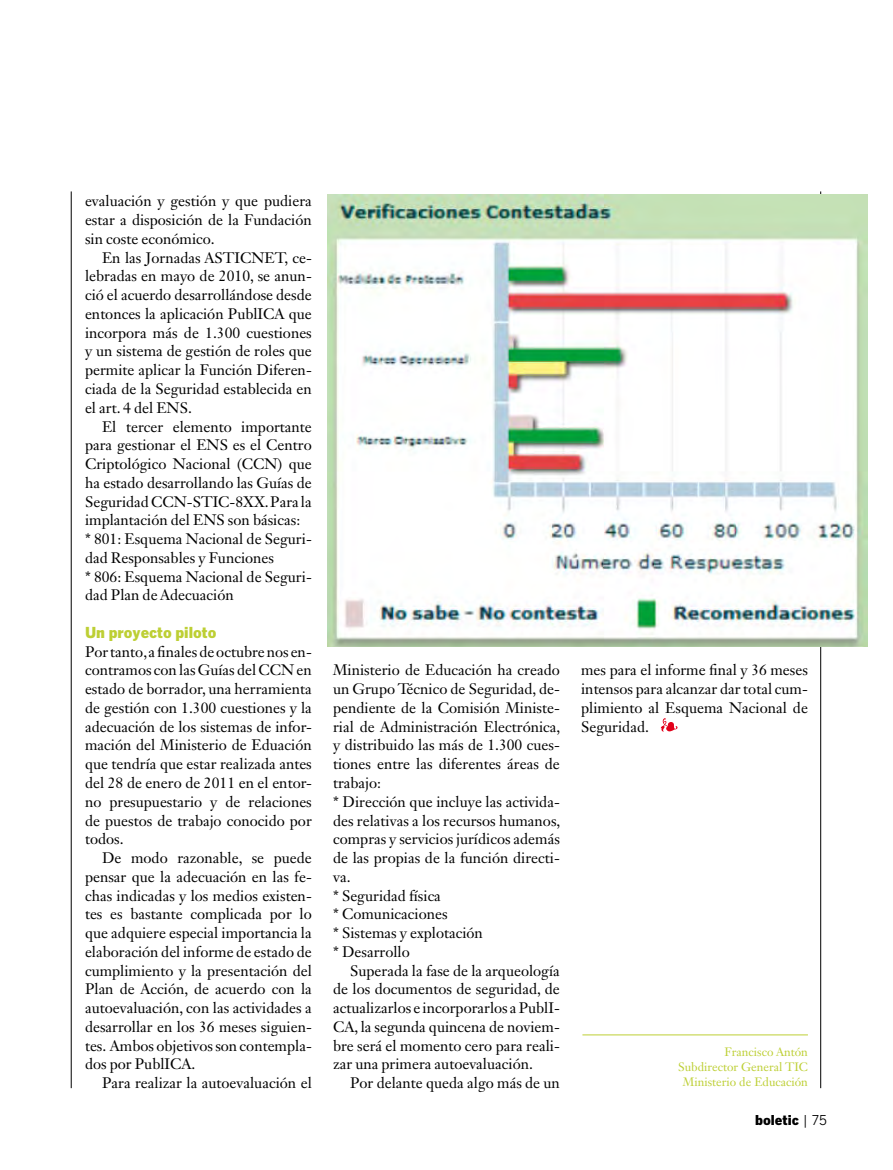
<style>
.page{position:relative;width:893px;height:1170px;background:#fff}
.page>*{position:absolute;margin:0;border:0;box-sizing:border-box;transform-origin:0 0}
.t1{font:15px/18.8px "Janson Text LT Std";color:#000;text-align:justify}
.t2{font:900 15px "Benton Gothic";color:#bdcf34}
.t3{font:900 13.5px "Benton Gothic";color:#000}
.t4{font:12px/15px "Janson Text LT Std";color:#bdcf34;text-align:right}
.s1{font-weight:400}
</style>
<div class="page">
<hr style="left:71px;top:191px;width:1px;height:897px;background:#000">
<hr style="left:820px;top:191px;width:1px;height:897px;background:#000">
<hr style="left:582px;top:1034px;width:226px;height:1px;background:#bdcf34">
<svg style="left:661px;top:718px;width:16px;height:13px"></svg>
<img style="left:327px;top:195px;width:540px;height:451px">
<p class="t1" style="left:85px;top:192px;width:228px">evaluación y gestión y que pudiera estar a disposición de la Fundación sin coste económico.</p>
<p class="t1" style="left:85px;top:248px;width:228px;text-indent:17px">En las Jornadas ASTICNET, ce&shy;lebradas en mayo de 2010, se anun&shy;ció el acuerdo desarrollándose desde entonces la aplicación PublICA que incorpora más de 1.300 cuestiones y un sistema de gestión de roles que permite aplicar la Función Diferen&shy;ciada de la Seguridad establecida en el art. 4 del ENS.</p>
<p class="t1" style="left:85px;top:417px;width:228px;text-align:left;text-indent:17px">El tercer elemento importante para gestionar el ENS es el Centro<br>Criptológico Nacional (CCN) que ha estado desarrollando las Guías de<br>Seguridad CCN-STIC-8XX. Para la implantación del ENS son básicas:<br>* 801: Esquema Nacional de Seguri&shy;dad Responsables y Funciones<br>* 806: Esquema Nacional de Seguri&shy;dad Plan de Adecuación</p>
<p class="t2" style="left:85px;top:623px;width:133px">Un proyecto piloto</p>
<p class="t1" style="left:85px;top:642px;width:228px">Por tanto, a finales de octubre nos en&shy;contramos con las Guías del CCN en estado de borrador, una herramienta de gestión con 1.300 cuestiones y la adecuación de los sistemas de infor&shy;mación del Ministerio de Eduación que tendría que estar realizada antes del 28 de enero de 2011 en el entor&shy;no presupuestario y de relaciones de puestos de trabajo conocido por todos.</p>
<p class="t1" style="left:85px;top:848px;width:228px;text-indent:17px">De modo razonable, se puede pensar que la adecuación en las fe&shy;chas indicadas y los medios existen&shy;tes es bastante complicada por lo que adquiere especial importancia la elaboración del informe de estado de cumplimiento y la presentación del Plan de Acción, de acuerdo con la autoevaluación, con las actividades a desarrollar en los 36 meses siguien&shy;tes. Ambos objetivos son contempla&shy;dos por PublICA.</p>
<p class="t1" style="left:102px;top:1073px;width:211px">Para realizar la autoevaluación el</p>
<p class="t1" style="left:333px;top:660px;width:229px;text-align:left">Ministerio de Educación ha creado un Grupo Técnico de Seguridad, de&shy;pendiente de la Comisión Ministe&shy;rial de Administración Electrónica, y distribuido las más de 1.300 cues&shy;tiones entre las diferentes áreas de trabajo:<br>* Dirección que incluye las activida&shy;des relativas a los recursos humanos, compras y servicios jurídicos además de las propias de la función directi&shy;va.<br>* Seguridad física<br>* Comunicaciones<br>* Sistemas y explotación<br>* Desarrollo</p>
<p class="t1" style="left:333px;top:960px;width:228px;text-indent:17px">Superada la fase de la arqueología de los documentos de seguridad, de actualizarlos e incorporarlos a PublI-CA, la segunda quincena de noviem&shy;bre será el momento cero para reali&shy;zar una primera autoevaluación.</p>
<p class="t1" style="left:350px;top:1073px;width:211px">Por delante queda algo más de un</p>
<p class="t1" style="left:581px;top:660px;width:228px">mes para el informe final y 36 meses intensos para alcanzar dar total cum&shy;plimiento al Esquema Nacional de Seguridad.</p>
<p class="t4" style="left:678px;top:1044px;width:131px">Francisco Antón<br>Subdirector General TIC<br>Ministerio de Educación</p>
<p class="t3" style="left:755px;top:1111px;width:65px">boletic <span class="s1">| 75</span></p>
</div>
